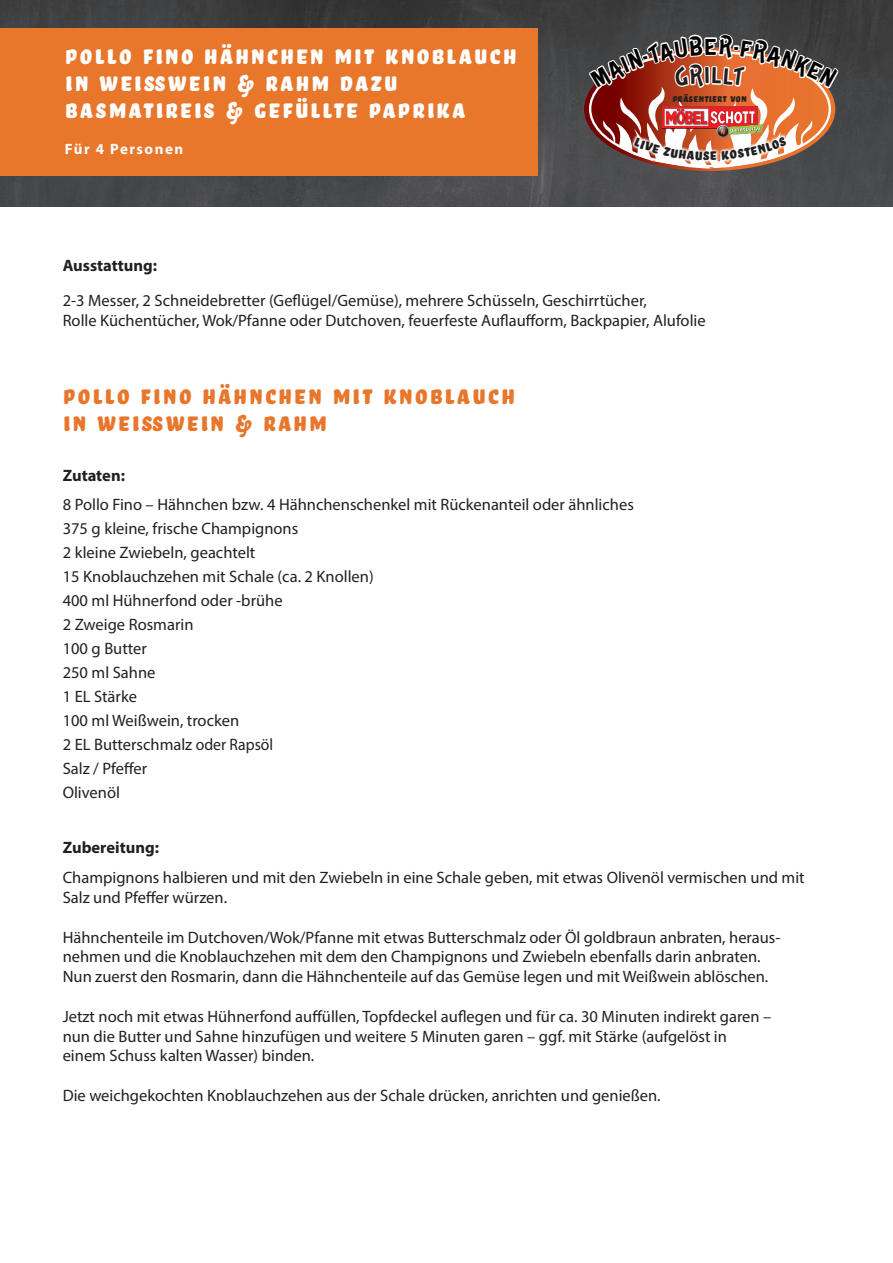
<style>
.page{position:relative;width:893px;height:1263px;background:#fff}
.page>*{position:absolute;margin:0;border:0;box-sizing:border-box;transform-origin:0 0}
.t1{font:27px/27px "Bello Caps Pro";letter-spacing:.1em;color:#fff}
.t2{font:27px/27px "Bello Caps Pro";letter-spacing:.1em;color:#e8762b}
.t3{font:22.8px "De Little Chromatic";color:#000001}
.t4{font:16.5px/24px "Myriad Pro";color:#231f20}
.t5{font:700 16.5px "Myriad Pro";color:#231f20}
.t6{font:700 15px "Myriad Pro";letter-spacing:.1em;color:#fff}
.t7{font:10.8px "Bello Caps Pro";letter-spacing:.05em;color:#231f20}
</style>
<div class="page">
<img style="left:0;top:0;width:893px;height:207px">
<div style="left:0;top:28px;width:538px;height:147px;background:#e8762b"></div>
<svg style="left:584px;top:35px;width:254px;height:136px;background:#a86955"></svg>
<h1 class="t1" style="left:65px;top:42px;width:452px">Pollo fin0 Hähnchen mit Knoblauch in Weißwein &amp; Rahm dazu<br>Basmatireis &amp; gefüllte Paprika</h1>
<p class="t6" style="left:65px;top:139px;width:120px">Für 4 Personen</p>
<p class="t5" style="left:63px;top:254px;width:96px">Ausstattung:</p>
<h2 class="t3" style="left:705px;top:35px;width:14px">e</h2>
<p class="t7" style="left:672px;top:93px;width:76px">präsentiert von</p>
<p class="t4" style="left:63px;top:290px;width:644px;line-height:19.8px">2-3 Messer, 2 Schneidebretter (Geflügel/Gemüse), mehrere Schüsseln, Geschirrtücher,<br>Rolle Küchentücher, Wok/Pfanne oder Dutchoven, feuerfeste Auflaufform, Backpapier, Alufolie</p>
<h1 class="t2" style="left:63px;top:382px;width:453px">Pollo fino Hähnchen mit Knoblauch in Weißwein &amp; Rahm</h1>
<p class="t5" style="left:63px;top:464px;width:64px">Zutaten:</p>
<p class="t4" style="left:63px;top:492px;width:573px">8 Pollo Fino – Hähnchen bzw. 4 Hähnchenschenkel mit Rückenanteil oder ähnliches<br>375 g kleine, frische Champignons<br>2 kleine Zwiebeln, geachtelt<br>15 Knoblauchzehen mit Schale (ca. 2 Knollen)<br>400 ml Hühnerfond oder -brühe<br>2 Zweige Rosmarin<br>100 g Butter<br>250 ml Sahne<br>1 EL Stärke<br>100 ml Weißwein, trocken<br>2 EL Butterschmalz oder Rapsöl<br>Salz / Pfeffer<br>Olivenöl</p>
<p class="t5" style="left:63px;top:837px;width:98px">Zubereitung:</p>
<p class="t4" style="left:63px;top:867px;width:743px;line-height:19.8px">Champignons halbieren und mit den Zwiebeln in eine Schale geben, mit etwas Olivenöl vermischen und mit<br>Salz und Pfeffer würzen.</p>
<p class="t4" style="left:63px;top:927px;width:719px;line-height:19.8px">Hähnchenteile im Dutchoven/Wok/Pfanne mit etwas Butterschmalz oder Öl goldbraun anbraten, heraus&shy;nehmen und die Knoblauchzehen mit dem den Champignons und Zwiebeln ebenfalls darin anbraten.<br>Nun zuerst den Rosmarin, dann die Hähnchenteile auf das Gemüse legen und mit Weißwein ablöschen.</p>
<p class="t4" style="left:63px;top:1006px;width:710px;line-height:19.8px">Jetzt noch mit etwas Hühnerfond auffüllen, Topfdeckel auflegen und für ca. 30 Minuten indirekt garen – nun die Butter und Sahne hinzufügen und weitere 5 Minuten garen – ggf. mit Stärke (aufgelöst in einem Schuss kalten Wasser) binden.</p>
<p class="t4" style="left:63px;top:1083px;width:599px">Die weichgekochten Knoblauchzehen aus der Schale drücken, anrichten und genießen.</p>
</div>
